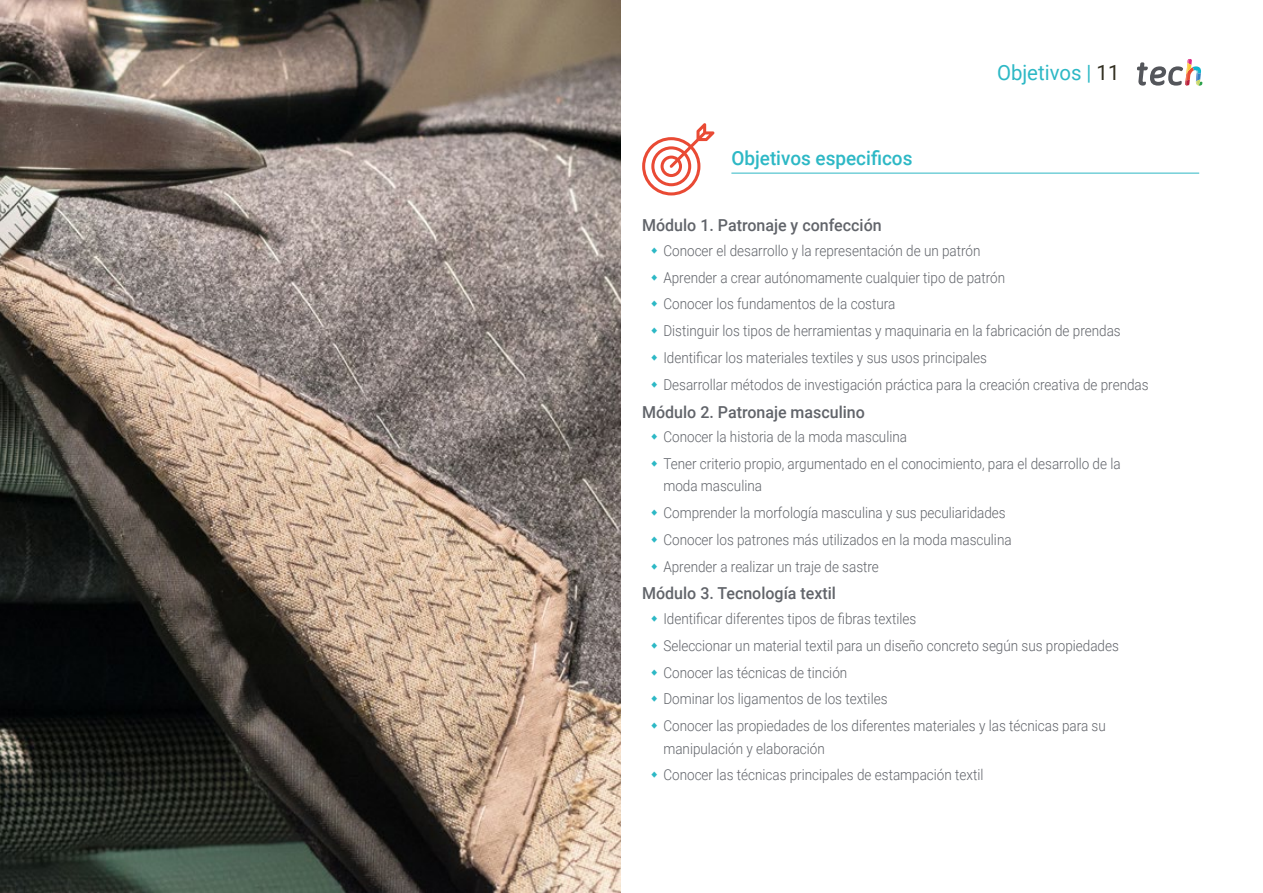
<style>
.page{position:relative;width:1263px;height:893px;background:#fff}
.page>*{position:absolute;margin:0;border:0;box-sizing:border-box;transform-origin:0 0}
.t1{font:21px "Roboto";color:#2db8c5}
.t2{font:500 19.5px "Roboto";color:#2db8c5}
.t3{font:500 16.5px "Roboto";color:#61646a}
.t4{font:300 15px/26.7px "Roboto";color:#61646a;scale:.9 1}
.s1{color:#312e20}
</style>
<div class="page">
<svg style="left:1137px;top:59px;width:65px;height:27px"></svg>
<hr style="left:731px;top:173px;width:468px;height:1px;background:#2db8c5">
<svg style="left:642px;top:123px;width:72px;height:72px"></svg>
<img style="left:0;top:0;width:621px;height:893px">
<h2 class="t2" style="left:731px;top:144px;width:183px">Objetivos especificos</h2>
<h1 class="t1" style="left:997px;top:57px;width:124px">Objetivos | <span class="s1">11</span></h1>
<p class="t3" style="left:642px;top:214px;width:241px">Módulo 1. Patronaje y confección</p>
<p class="t4" style="left:663px;top:237px;width:541px">Conocer el desarrollo y la representación de un patrón<br>Aprender a crear autónomamente cualquier tipo de patrón<br>Conocer los fundamentos de la costura<br>Distinguir los tipos de herramientas y maquinaria en la fabricación de prendas Identificar los materiales textiles y sus usos principales<br>Desarrollar métodos de investigación práctica para la creación creativa de prendas</p>
<p class="t3" style="left:642px;top:400px;width:224px">Módulo 2. Patronaje masculino</p>
<p class="t4" style="left:663px;top:423px;width:510px">Conocer la historia de la moda masculina<br>Tener criterio propio, argumentado en el conocimiento, para el desarrollo de la</p>
<p class="t4" style="left:663px;top:472px;width:388px">moda masculina<br>Comprender la morfología masculina y sus peculiaridades Conocer los patrones más utilizados en la moda masculina Aprender a realizar un traje de sastre</p>
<p class="t3" style="left:642px;top:582px;width:195px">Módulo 3. Tecnología textil</p>
<p class="t4" style="left:663px;top:605px;width:508px">Identificar diferentes tipos de fibras textiles<br>Seleccionar un material textil para un diseño concreto según sus propiedades Conocer las técnicas de tinción<br>Dominar los ligamentos de los textiles<br>Conocer las propiedades de los diferentes materiales y las técnicas para su</p>
<p class="t4" style="left:663px;top:734px;width:357px">manipulación y elaboración<br>Conocer las técnicas principales de estampación textil</p>
</div>
